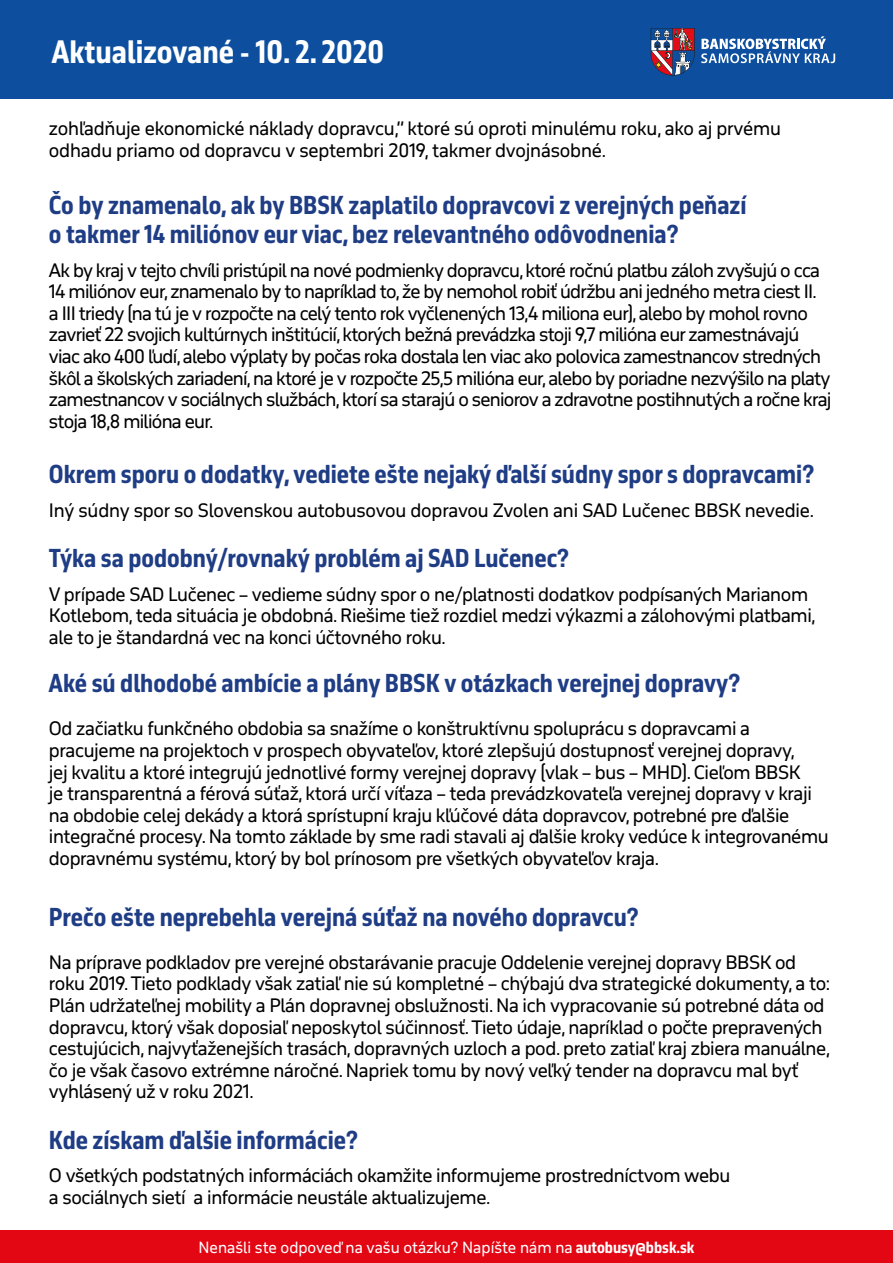
<style>
.page{position:relative;width:893px;height:1263px;background:#fff}
.page>*{position:absolute;margin:0;border:0;box-sizing:border-box;transform-origin:0 0}
.t1{font:30px "November Cond Pro Hea";color:#fff}
.t2{font:24px/28.8px "November Cond Pro Hea";color:#1f3d85}
.t3{font:18px/21.6px "November Pro";letter-spacing:-.02em;color:#000}
.t4{font:18px/21.6px "November Pro";letter-spacing:-.04em;color:#000}
.t5{font:15px "November Pro";color:#fff}
.s1{font-family:"November Cond Pro Hea"}
</style>
<div class="page">
<div style="left:0;top:0;width:893px;height:98px;background:#0d4f9e"></div>
<svg style="left:701px;top:36px;width:134px;height:27px"></svg>
<svg style="left:651px;top:29px;width:44px;height:47px"></svg>
<div style="left:0;top:1231px;width:893px;height:32px;background:#e30613"></div>
<h1 class="t1" style="left:52px;top:27px;width:334px">Aktualizované - 10. 2. 2020</h1>
<p class="t3" style="left:49px;top:117px;width:733px">zohľadňuje ekonomické náklady dopravcu,“ ktoré sú oproti minulému roku, ako aj prvému odhadu priamo od dopravcu v septembri 2019, takmer dvojnásobné.</p>
<h2 class="t2" style="left:49px;top:189px;width:699px">Čo by znamenalo, ak by BBSK zaplatilo dopravcovi z verejných peňazí o takmer 14 miliónov eur viac, bez relevantného odôvodnenia?</h2>
<p class="t4" style="left:49px;top:258px;width:784px">Ak by kraj v tejto chvíli pristúpil na nové podmienky dopravcu, ktoré ročnú platbu záloh zvyšujú o cca 14 miliónov eur, znamenalo by to napríklad to, že by nemohol robiť údržbu ani jedného metra ciest II.<br>a III triedy (na tú je v rozpočte na celý tento rok vyčlenených 13,4 miliona eur), alebo by mohol rovno zavrieť 22 svojich kultúrnych inštitúcií, ktorých bežná prevádzka stoji 9,7 milióna eur zamestnávajú viac ako 400 ľudí, alebo výplaty by počas roka dostala len viac ako polovica zamestnancov stredných škôl a školských zariadení, na ktoré je v rozpočte 25,5 milióna eur, alebo by poriadne nezvýšilo na platy zamestnancov v sociálnych službách, ktorí sa starajú o seniorov a zdravotne postihnutých a ročne kraj stoja 18,8 milióna eur.</p>
<h2 class="t2" style="left:49px;top:458px;width:767px">Okrem sporu o dodatky, vediete ešte nejaký ďalší súdny spor s dopravcami?</h2>
<p class="t3" style="left:49px;top:498px;width:767px">Iný súdny spor so Slovenskou autobusovou dopravou Zvolen ani SAD Lučenec BBSK nevedie.</p>
<h2 class="t2" style="left:49px;top:542px;width:522px">Týka sa podobný/rovnaký problém aj SAD Lučenec?</h2>
<p class="t3" style="left:49px;top:582px;width:768px">V prípade SAD Lučenec – vedieme súdny spor o ne/platnosti dodatkov podpísaných Marianom<br>Kotlebom, teda situácia je obdobná. Riešime tiež rozdiel medzi výkazmi a zálohovými platbami, ale to je štandardná vec na konci účtovného roku.</p>
<h2 class="t2" style="left:49px;top:667px;width:693px">Aké sú dlhodobé ambície a plány BBSK v otázkach verejnej dopravy?</h2>
<p class="t3" style="left:49px;top:717px;width:781px">Od začiatku funkčného obdobia sa snažíme o konštruktívnu spoluprácu s dopravcami a pracujeme na projektoch v prospech obyvateľov, ktoré zlepšujú dostupnosť verejnej dopravy,<br>jej kvalitu a ktoré integrujú jednotlivé formy verejnej dopravy (vlak – bus – MHD). Cieľom BBSK<br>je transparentná a férová súťaž, ktorá určí víťaza – teda prevádzkovateľa verejnej dopravy v kraji na obdobie celej dekády a ktorá sprístupní kraju kľúčové dáta dopravcov, potrebné pre ďalšie integračné procesy. Na tomto základe by sme radi stavali aj ďalšie kroky vedúce k integrovanému dopravnému systému, ktorý by bol prínosom pre všetkých obyvateľov kraja.</p>
<h2 class="t2" style="left:49px;top:900px;width:591px">Prečo ešte neprebehla verejná súťaž na nového dopravcu?</h2>
<p class="t3" style="left:49px;top:950px;width:783px">Na príprave podkladov pre verejné obstarávanie pracuje Oddelenie verejnej dopravy BBSK od roku 2019. Tieto podklady však zatiaľ nie sú kompletné – chýbajú dva strategické dokumenty, a to:<br>Plán udržateľnej mobility a Plán dopravnej obslužnosti. Na ich vypracovanie sú potrebné dáta od dopravcu, ktorý však doposiaľ neposkytol súčinnosť. Tieto údaje, napríklad o počte prepravených cestujúcich, najvyťaženejších trasách, dopravných uzloch a pod. preto zatiaľ kraj zbiera manuálne, čo je však časovo extrémne náročné. Napriek tomu by nový veľký tender na dopravcu mal byť vyhlásený už v roku 2021.</p>
<h2 class="t2" style="left:49px;top:1124px;width:310px">Kde získam ďalšie informácie?</h2>
<p class="t3" style="left:49px;top:1164px;width:683px">O všetkých podstatných informáciách okamžite informujeme prostredníctvom webu a sociálnych sietí a informácie neustále aktualizujeme.</p>
<p class="t5" style="left:198px;top:1235px;width:497px">Nenašli ste odpoveď na vašu otázku? Napíšte nám na <span class="s1">autobusy@bbsk.sk</span></p>
</div>
